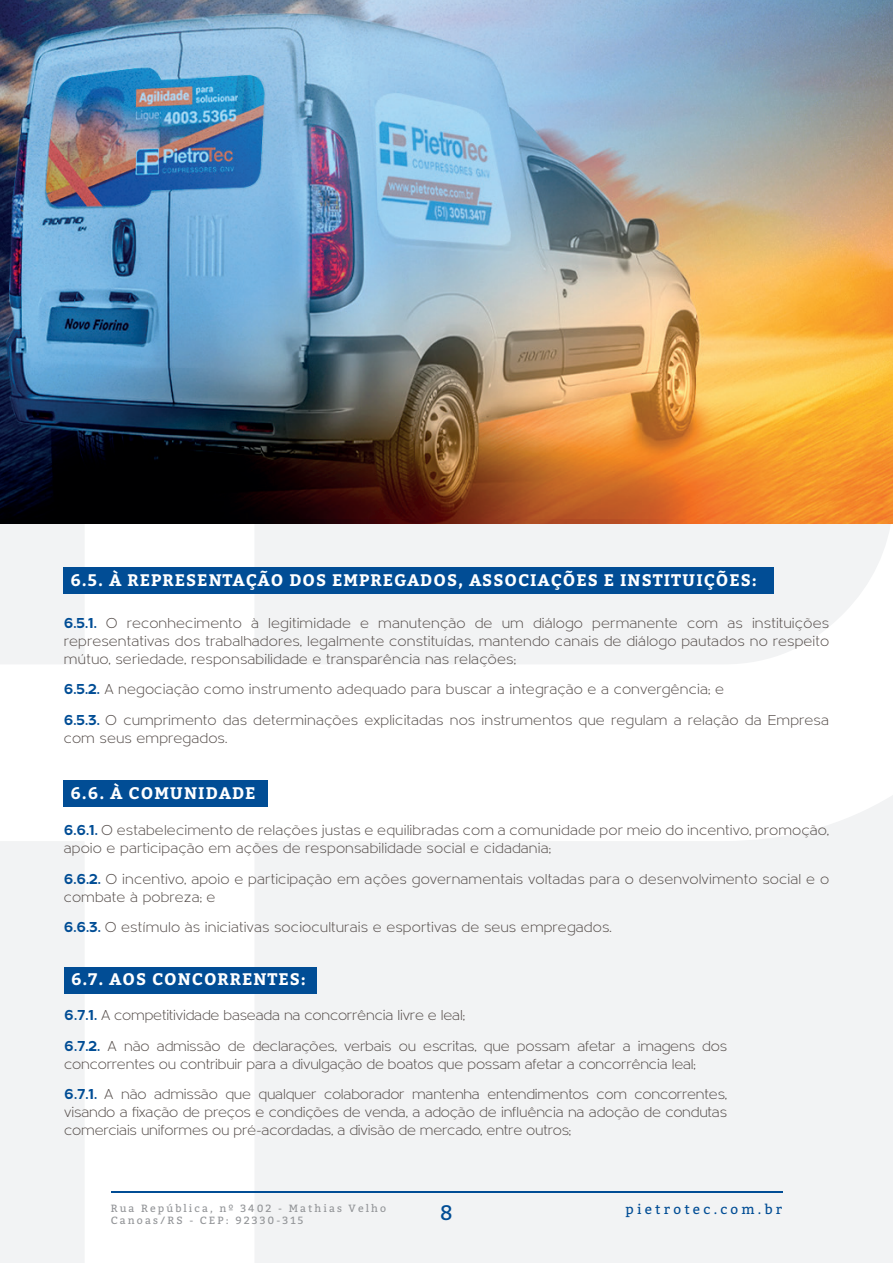
<style>
.page{position:relative;width:893px;height:1263px;background:#fff}
.page>*{position:absolute;margin:0;border:0;box-sizing:border-box;transform-origin:0 0}
.t1{font:21px "Bitter";color:#014d95}
.t2{font:700 16.65px "Bitter";letter-spacing:.06em;color:#fff}
.t3{font:300 15px/18px "Metrisch";letter-spacing:.005em;color:#524a47}
.t4{font:300 15px/30.8px "Metrisch";letter-spacing:-.015em;color:#524a47}
.t5{font:13.5px "Bitter";letter-spacing:.24em;color:#014d95}
.t6{font:10.5px "Bitter";letter-spacing:.2em;color:#939598}
.s1{font-weight:700;color:#014d95}
</style>
<div class="page">
<svg style="left:0;top:795px;width:893px;height:468px;fill:#f2f3f4"></svg>
<svg style="left:0;top:523px;width:893px;height:141px;fill:#f2f3f4"></svg>
<div style="left:64px;top:567px;width:710px;height:27px;background:#014d95"></div>
<div style="left:64px;top:780px;width:204px;height:27px;background:#014d95"></div>
<div style="left:64px;top:967px;width:253px;height:26px;background:#014d95"></div>
<img style="left:0;top:0;width:893px;height:523px">
<hr style="left:111px;top:1191px;width:671px;height:2px;background:#014d95">
<p class="t2" style="left:71px;top:567px;width:688px">6.5. À REPRESENTAÇÃO DOS EMPREGADOS, ASSOCIAÇÕES E INSTITUIÇÕES:</p>
<p class="t3" style="left:64px;top:614px;width:767px;text-align:justify"><span class="s1">6.5.1.</span> O reconhecimento à legitimidade e manutenção de um diálogo permanente com as instituições representativas dos trabalhadores, legalmente constituídas, mantendo canais de diálogo pautados no respeito mútuo, seriedade, responsabilidade e transparência nas relações;</p>
<p class="t3" style="left:64px;top:674px;width:767px;line-height:30.8px"><span class="s1">6.5.2.</span> A negociação como instrumento adequado para buscar a integração e a convergência; e<br><span class="s1">6.5.3.</span> O cumprimento das determinações explicitadas nos instrumentos que regulam a relação da Empresa</p>
<p class="t3" style="left:64px;top:729px;width:165px">com seus empregados.</p>
<p class="t2" style="left:71px;top:780px;width:187px">6.6. À COMUNIDADE</p>
<p class="t3" style="left:64px;top:821px;width:767px"><span class="s1">6.6.1.</span> O estabelecimento de relações justas e equilibradas com a comunidade por meio do incentivo, promoção, apoio e participação em ações de responsabilidade social e cidadania;</p>
<p class="t3" style="left:64px;top:870px;width:767px"><span class="s1">6.6.2.</span> O incentivo, apoio e participação em ações governamentais voltadas para o desenvolvimento social e o combate à pobreza; e</p>
<p class="t3" style="left:64px;top:919px;width:549px"><span class="s1">6.6.3.</span> O estímulo às iniciativas socioculturais e esportivas de seus empregados.</p>
<p class="t2" style="left:71px;top:967px;width:236px">6.7. AOS CONCORRENTES:</p>
<p class="t4" style="left:64px;top:1000px;width:664px"><span class="s1">6.7.1.</span> A competitividade baseada na concorrência livre e leal;<br><span class="s1">6.7.2.</span> A não admissão de declarações, verbais ou escritas, que possam afetar a imagens dos</p>
<p class="t4" style="left:64px;top:1048px;width:664px">concorrentes ou contribuir para a divulgação de boatos que possam afetar a concorrência leal;<br><span class="s1">6.7.1.</span> A não admissão que qualquer colaborador mantenha entendimentos com concorrentes,</p>
<p class="t4" style="left:64px;top:1104px;width:664px;line-height:18px">visando a fixação de preços e condições de venda, a adoção de influência na adoção de condutas comerciais uniformes ou pré-acordadas, a divisão de mercado, entre outros;</p>
<p class="t6" style="left:111px;top:1200px;width:277px">Rua República, nº 3402 - Mathias Velho</p>
<h1 class="t1" style="left:440px;top:1197px;width:14px">8</h1>
<p class="t5" style="left:625px;top:1199px;width:158px">pietrotec.com.br</p>
<p class="t6" style="left:111px;top:1213px;width:194px">Canoas/RS - CEP: 92330-315</p>
</div>
